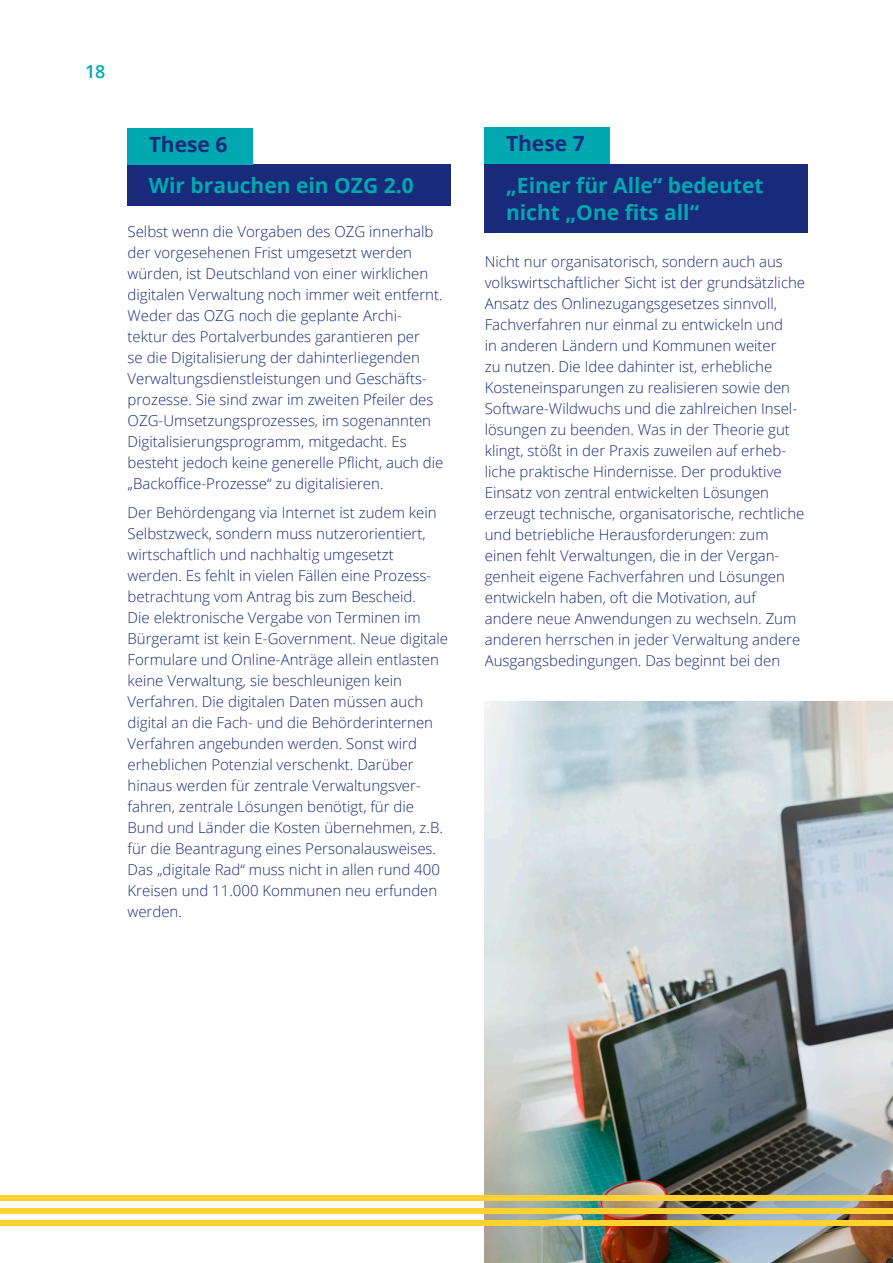
<style>
.page{position:relative;width:893px;height:1263px;background:#fff}
.page>*{position:absolute;margin:0;border:0;box-sizing:border-box;transform-origin:0 0}
.Copy_Subhead_Level_2{font:700 21px/27px "Open Sans";color:#00a8b1}
.Copy_Subhead_Level_2-2{font:700 21px "Open Sans";color:#1a2a7a}
.t1{font:600 18px "Open Sans";color:#00a8b1}
.Copy{font:300 15px/21px "Open Sans";color:#1a2a7a}
</style>
<div class="page">
<div style="left:485px;top:164px;width:323px;height:68px;background:#1a2a7a"></div>
<div style="left:485px;top:127px;width:125px;height:37px;background:#00a8b1"></div>
<div style="left:128px;top:164px;width:323px;height:42px;background:#1a2a7a"></div>
<div style="left:128px;top:128px;width:125px;height:36px;background:#00a8b1"></div>
<img style="left:485px;top:702px;width:408px;height:561px">
<div style="left:0;top:1208px;width:893px;height:5px;background:#ffd231"></div>
<div style="left:0;top:1220px;width:893px;height:6px;background:#ffd231"></div>
<div style="left:0;top:1195px;width:893px;height:5px;background:#ffd231"></div>
<p class="t1" style="left:85px;top:59px;width:22px">18</p>
<p class="Copy_Subhead_Level_2-2" style="left:149px;top:129px;width:80px">These 6</p>
<p class="Copy_Subhead_Level_2" style="left:149px;top:171px;width:266px">Wir brauchen ein OZG 2.0</p>
<p class="Copy" style="left:128px;top:220px;width:317px">Selbst wenn die Vorgaben des OZG innerhalb der vorgesehenen Frist umgesetzt werden würden, ist Deutschland von einer wirklichen digitalen Verwaltung noch immer weit entfernt.<br>Weder das OZG noch die geplante Archi&shy;tektur des Portalverbundes garantieren per<br>se die Digitalisierung der dahinterliegenden Verwaltungsdienstleistungen und Geschäfts&shy;prozesse. Sie sind zwar im zweiten Pfeiler des OZG-Umsetzungsprozesses, im sogenannten Digitalisierungsprogramm, mitgedacht. Es besteht jedoch keine generelle Pflicht, auch die „Backoffice-Prozesse“ zu digitalisieren.</p>
<p class="Copy" style="left:128px;top:502px;width:322px">Der Behördengang via Internet ist zudem kein Selbstzweck, sondern muss nutzerorientiert, wirtschaftlich und nachhaltig umgesetzt werden. Es fehlt in vielen Fällen eine Prozess&shy;betrachtung vom Antrag bis zum Bescheid.<br>Die elektronische Vergabe von Terminen im Bürgeramt ist kein E-Government. Neue digitale Formulare und Online-Anträge allein entlasten keine Verwaltung, sie beschleunigen kein Verfahren. Die digitalen Daten müssen auch digital an die Fach- und die Behörderinternen Verfahren angebunden werden. Sonst wird erheblichen Potenzial verschenkt. Darüber hinaus werden für zentrale Verwaltungsver&shy;fahren, zentrale Lösungen benötigt, für die Bund und Länder die Kosten übernehmen, z.B. für die Beantragung eines Personalausweises.<br>Das „digitale Rad“ muss nicht in allen rund 400<br>Kreisen und 11.000 Kommunen neu erfunden werden.</p>
<p class="Copy_Subhead_Level_2-2" style="left:506px;top:129px;width:80px">These 7</p>
<p class="Copy_Subhead_Level_2" style="left:506px;top:171px;width:259px">„Einer für Alle“ bedeutet nicht „One fits all“</p>
<p class="Copy" style="left:485px;top:250px;width:322px">Nicht nur organisatorisch, sondern auch aus volkswirtschaftlicher Sicht ist der grundsätzliche Ansatz des Onlinezugangsgesetzes sinnvoll, Fachverfahren nur einmal zu entwickeln und<br>in anderen Ländern und Kommunen weiter<br>zu nutzen. Die Idee dahinter ist, erhebliche Kosteneinsparungen zu realisieren sowie den Software-Wildwuchs und die zahlreichen Insel&shy;lösungen zu beenden. Was in der Theorie gut klingt, stößt in der Praxis zuweilen auf erheb&shy;liche praktische Hindernisse. Der produktive Einsatz von zentral entwickelten Lösungen erzeugt technische, organisatorische, rechtliche und betriebliche Herausforderungen: zum einen fehlt Verwaltungen, die in der Vergan&shy;genheit eigene Fachverfahren und Lösungen entwickeln haben, oft die Motivation, auf andere neue Anwendungen zu wechseln. Zum anderen herrschen in jeder Verwaltung andere Ausgangsbedingungen. Das beginnt bei den</p>
</div>
